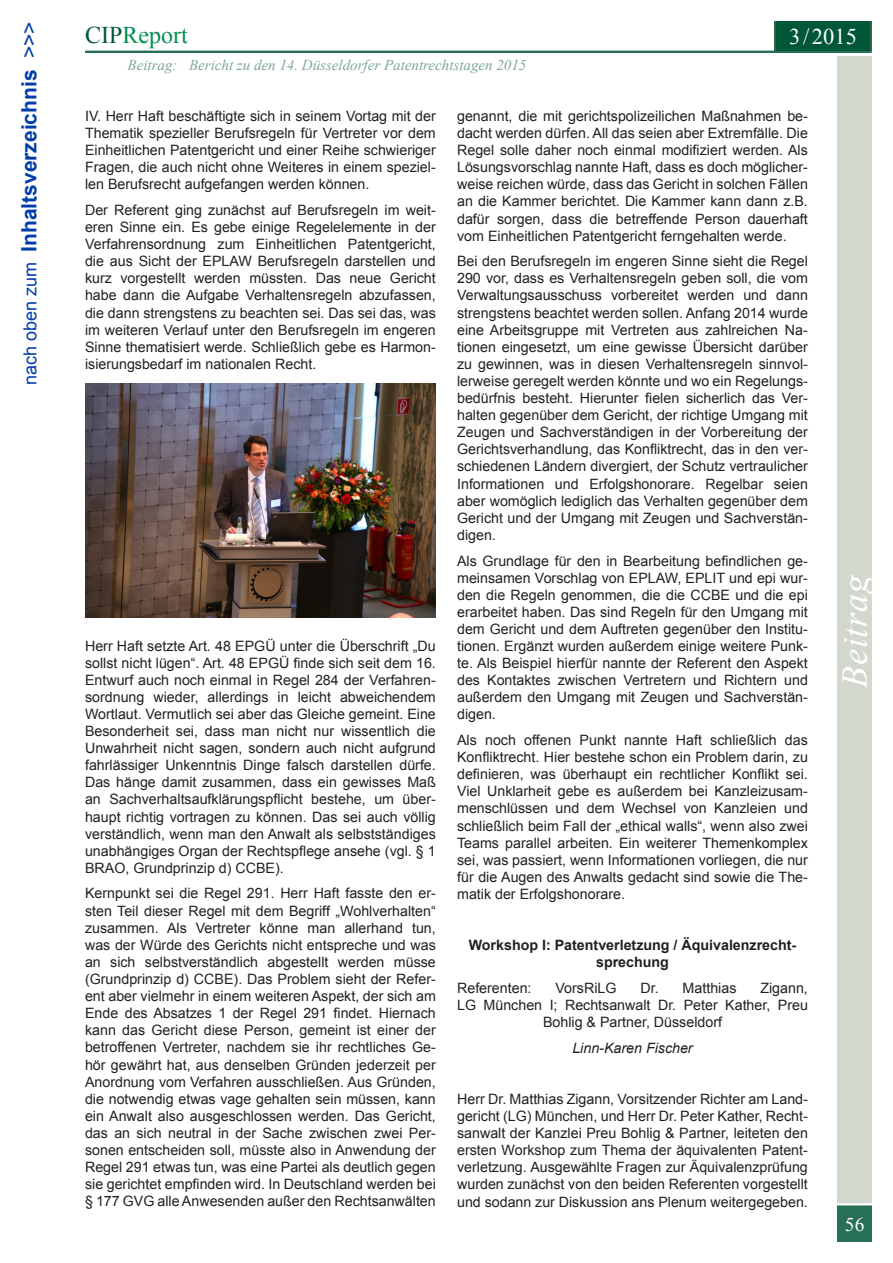
<style>
.page{position:relative;width:893px;height:1263px;background:#fff}
.page>*{position:absolute;margin:0;border:0;box-sizing:border-box;transform-origin:0 0}
.t1{font:italic 36px "Times New Roman";color:#fff}
.t2{font:24px "Times New Roman";color:#008f4d}
.t3{font:22.5px "Times New Roman";color:#fff}
.t4{font:700 21px "Arial";color:#003da9}
.t5{font:19.5px "Times New Roman";color:#fff}
.t6{font:italic 15px "Times New Roman";color:#7ca898}
.t7{font:14.25px/17.1px "Arial";color:#231f20;text-align:justify}
.t8{font:700 14.25px/17.1px "Arial";color:#231f20;text-align:center}
.Überschrift_2{font:italic 14.25px "Arial";color:#231f20}
.s1{font-weight:400;font-size:18px}
.s2{font-weight:400}
.s3{color:#005737}
</style>
<div class="page">
<div style="left:838px;top:56px;width:34px;height:1147px;background:#d2d8cd"></div>
<div style="left:838px;top:1205px;width:34px;height:37px;background:#277055"></div>
<hr style="left:85px;top:51px;width:787px;height:2px;background:#005737">
<div style="left:774px;top:21px;width:98px;height:30px;background:#2f6645"></div>
<div style="left:776px;top:21px;width:94px;height:30px;background:#005737"></div>
<img style="left:85px;top:383px;width:351px;height:234px">
<h3 class="t4" style="left:15px;top:385px;width:365px;rotate:-90deg"><span class="s1">nach oben zum</span> Inhaltsverzeichnis <span class="s2">&gt;&gt;&gt;</span></h3>
<h2 class="t2" style="left:85px;top:19px;width:104px"><span class="s3">CIP</span>Report</h2>
<p class="t6" style="left:128px;top:55px;width:400px">Beitrag: Bericht zu den 14. Düsseldorfer Patentrechtstagen 2015</p>
<h3 class="t3" style="left:789px;top:21px;width:69px">3/2015</h3>
<p class="t7" style="left:85px;top:108px;width:352px">IV. Herr Haft beschäftigte sich in seinem Vortag mit der Thematik spezieller Berufsregeln für Vertreter vor dem Einheitlichen Patentgericht und einer Reihe schwieriger Fragen, die auch nicht ohne Weiteres in einem speziel&shy;len Berufsrecht aufgefangen werden können.</p>
<p class="t7" style="left:85px;top:202px;width:352px">Der Referent ging zunächst auf Berufsregeln im weit&shy;eren Sinne ein. Es gebe einige Regelelemente in der Verfahrensordnung zum Einheitlichen Patentgericht, die aus Sicht der EPLAW Berufsregeln darstellen und kurz vorgestellt werden müssten. Das neue Gericht habe dann die Aufgabe Verhaltensregeln abzufassen, die dann strengstens zu beachten sei. Das sei das, was im weiteren Verlauf unter den Berufsregeln im engeren Sinne thematisiert werde. Schließlich gebe es Harmon&shy;isierungsbedarf im nationalen Recht.</p>
<p class="t7" style="left:85px;top:637px;width:352px">Herr Haft setzte Art. 48 EPGÜ unter die Überschrift „Du sollst nicht lügen“. Art. 48 EPGÜ finde sich seit dem 16.<br>Entwurf auch noch einmal in Regel 284 der Verfahren&shy;sordnung wieder, allerdings in leicht abweichendem Wortlaut. Vermutlich sei aber das Gleiche gemeint. Eine Besonderheit sei, dass man nicht nur wissentlich die Unwahrheit nicht sagen, sondern auch nicht aufgrund fahrlässiger Unkenntnis Dinge falsch darstellen dürfe.<br>Das hänge damit zusammen, dass ein gewisses Maß an Sachverhaltsaufklärungspflicht bestehe, um über&shy;haupt richtig vortragen zu können. Das sei auch völlig verständlich, wenn man den Anwalt als selbstständiges unabhängiges Organ der Rechtspflege ansehe (vgl. § 1<br>BRAO, Grundprinzip d) CCBE).</p>
<p class="t7" style="left:85px;top:885px;width:352px">Kernpunkt sei die Regel 291. Herr Haft fasste den er&shy;sten Teil dieser Regel mit dem Begriff „Wohlverhalten“ zusammen. Als Vertreter könne man allerhand tun, was der Würde des Gerichts nicht entspreche und was an sich selbstverständlich abgestellt werden müsse (Grundprinzip d) CCBE). Das Problem sieht der Refer&shy;ent aber vielmehr in einem weiteren Aspekt, der sich am Ende des Absatzes 1 der Regel 291 findet. Hiernach kann das Gericht diese Person, gemeint ist einer der betroffenen Vertreter, nachdem sie ihr rechtliches Ge&shy;hör gewährt hat, aus denselben Gründen jederzeit per Anordnung vom Verfahren ausschließen. Aus Gründen, die notwendig etwas vage gehalten sein müssen, kann ein Anwalt also ausgeschlossen werden. Das Gericht, das an sich neutral in der Sache zwischen zwei Per&shy;sonen entscheiden soll, müsste also in Anwendung der Regel 291 etwas tun, was eine Partei als deutlich gegen sie gerichtet empfinden wird. In Deutschland werden bei § 177 GVG alle Anwesenden außer den Rechtsanwälten</p>
<p class="t7" style="left:457px;top:108px;width:352px">genannt, die mit gerichtspolizeilichen Maßnahmen be&shy;dacht werden dürfen. All das seien aber Extremfälle. Die Regel solle daher noch einmal modifiziert werden. Als Lösungsvorschlag nannte Haft, dass es doch möglicher&shy;weise reichen würde, dass das Gericht in solchen Fällen an die Kammer berichtet. Die Kammer kann dann z.B. dafür sorgen, dass die betreffende Person dauerhaft vom Einheitlichen Patentgericht ferngehalten werde.</p>
<p class="t7" style="left:457px;top:253px;width:352px">Bei den Berufsregeln im engeren Sinne sieht die Regel 290 vor, dass es Verhaltensregeln geben soll, die vom Verwaltungsausschuss vorbereitet werden und dann strengstens beachtet werden sollen. Anfang 2014 wurde eine Arbeitsgruppe mit Vertreten aus zahlreichen Na&shy;tionen eingesetzt, um eine gewisse Übersicht darüber zu gewinnen, was in diesen Verhaltensregeln sinnvol&shy;lerweise geregelt werden könnte und wo ein Regelungs&shy;bedürfnis besteht. Hierunter fielen sicherlich das Ver&shy;halten gegenüber dem Gericht, der richtige Umgang mit Zeugen und Sachverständigen in der Vorbereitung der Gerichtsverhandlung, das Konfliktrecht, das in den ver&shy;schiedenen Ländern divergiert, der Schutz vertraulicher Informationen und Erfolgshonorare. Regelbar seien aber womöglich lediglich das Verhalten gegenüber dem Gericht und der Umgang mit Zeugen und Sachverstän&shy;digen.</p>
<p class="t7" style="left:457px;top:552px;width:352px">Als Grundlage für den in Bearbeitung befindlichen ge&shy;meinsamen Vorschlag von EPLAW, EPLIT und epi wur&shy;den die Regeln genommen, die die CCBE und die epi erarbeitet haben. Das sind Regeln für den Umgang mit dem Gericht und dem Auftreten gegenüber den Institu&shy;tionen. Ergänzt wurden außerdem einige weitere Punk&shy;te. Als Beispiel hierfür nannte der Referent den Aspekt des Kontaktes zwischen Vertretern und Richtern und außerdem den Umgang mit Zeugen und Sachverstän&shy;digen.</p>
<p class="t7" style="left:457px;top:732px;width:352px">Als noch offenen Punkt nannte Haft schließlich das Konfliktrecht. Hier bestehe schon ein Problem darin, zu definieren, was überhaupt ein rechtlicher Konflikt sei.<br>Viel Unklarheit gebe es außerdem bei Kanzleizusam&shy;menschlüssen und dem Wechsel von Kanzleien und schließlich beim Fall der „ethical walls“, wenn also zwei Teams parallel arbeiten. Ein weiterer Themenkomplex sei, was passiert, wenn Informationen vorliegen, die nur für die Augen des Anwalts gedacht sind sowie die The&shy;matik der Erfolgshonorare.</p>
<p class="t8" style="left:469px;top:937px;width:329px">Workshop I: Patentverletzung / Äquivalenzrecht&shy;sprechung</p>
<p class="t7" style="left:457px;top:979px;width:76px">Referenten:</p>
<p class="t7" style="left:555px;top:979px;width:62px">VorsRiLG</p>
<p class="t7" style="left:640px;top:979px;width:98px">Dr. Matthias</p>
<p class="t7" style="left:760px;top:979px;width:49px">Zigann,</p>
<p class="t7" style="left:457px;top:996px;width:352px">LG München I; Rechtsanwalt Dr. Peter Kather, Preu</p>
<p class="t7" style="left:543px;top:1014px;width:181px">Bohlig &amp; Partner, Düsseldorf</p>
<p class="Überschrift_2" style="left:572px;top:1038px;width:122px">Linn-Karen Fischer</p>
<p class="t7" style="left:457px;top:1090px;width:352px">Herr Dr. Matthias Zigann, Vorsitzender Richter am Land&shy;gericht (LG) München, und Herr Dr. Peter Kather, Recht&shy;sanwalt der Kanzlei Preu Bohlig &amp; Partner, leiteten den ersten Workshop zum Thema der äquivalenten Patent&shy;verletzung. Ausgewählte Fragen zur Äquivalenzprüfung wurden zunächst von den beiden Referenten vorgestellt und sodann zur Diskussion ans Plenum weitergegeben.</p>
<h1 class="t1" style="left:830px;top:688px;width:116px;rotate:-90deg">Beitrag</h1>
<h3 class="t5" style="left:845px;top:1211px;width:21px">56</h3>
</div>
